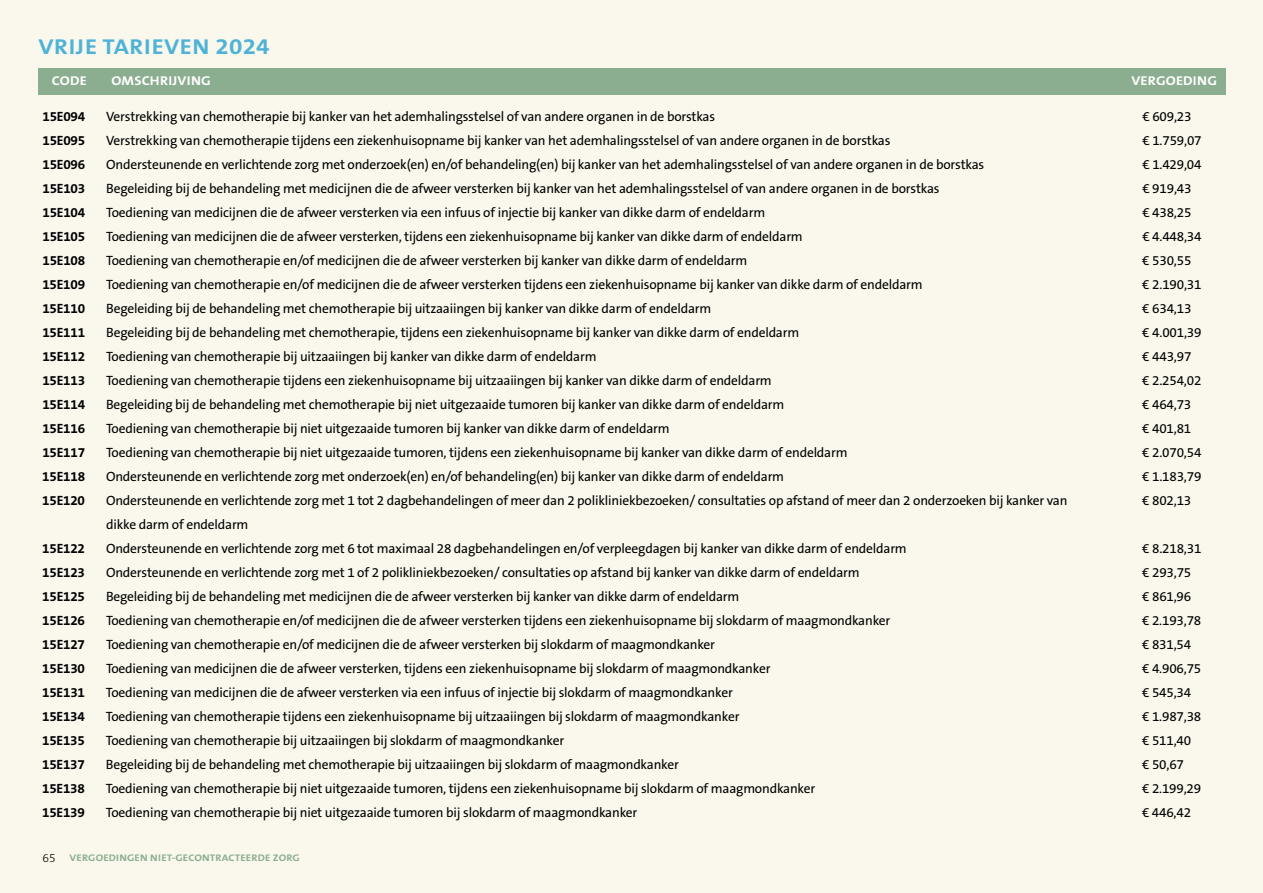
<style>
.page{position:relative;width:1263px;height:893px;background:#faf8ec}
.page>*{position:absolute;margin:0;border:0;box-sizing:border-box;transform-origin:0 0}
.t1{font:700 21.6px "The Sans B W7";letter-spacing:.025em;color:#4fb3d7;scale:1.13 1}
.t2{font:13.5px "The Sans B W5 Plain";letter-spacing:-.015em;color:#000}
.t3{font:700 13.5px "The Sans B W7";letter-spacing:-.015em;color:#000}
.t4{font:700 12.9px "The Sans B W7";letter-spacing:.015em;color:#fff;scale:1.11 1}
.t5{font:700 9.6px "The Sans B W7";letter-spacing:.015em;color:#8cae90;scale:1.12 1}
.s1{font-family:"The Sans B W3";font-weight:300;font-size:12px;color:#000}
</style>
<div class="page">
<div style="left:38px;top:68px;width:1188px;height:27px;background:#8cae90"></div>
<h1 class="t1" style="left:38px;top:33px;width:206px">VRIJE TARIEVEN 2024</h1>
<p class="t4" style="left:52px;top:73px;width:33px">CODE</p>
<p class="t4" style="left:112px;top:73px;width:91px">OMSCHRIJVING</p>
<p class="t4" style="left:1131px;top:73px;width:79px">VERGOEDING</p>
<p class="t3" style="left:43px;top:107px;width:44px">15E094</p>
<p class="t2" style="left:106px;top:107px;width:610px">Verstrekking van chemotherapie bij kanker van het ademhalingsstelsel of van andere organen in de borstkas</p>
<p class="t2" style="left:1142px;top:107px;width:51px">€ 609,23</p>
<p class="t3" style="left:43px;top:131px;width:44px">15E095</p>
<p class="t2" style="left:106px;top:131px;width:786px">Verstrekking van chemotherapie tijdens een ziekenhuisopname bij kanker van het ademhalingsstelsel of van andere organen in de borstkas</p>
<p class="t2" style="left:1142px;top:131px;width:61px">€ 1.759,07</p>
<p class="t3" style="left:42px;top:155px;width:44px">15E096</p>
<p class="t2" style="left:106px;top:155px;width:879px">Ondersteunende en verlichtende zorg met onderzoek(en) en/of behandeling(en) bij kanker van het ademhalingsstelsel of van andere organen in de borstkas</p>
<p class="t2" style="left:1142px;top:155px;width:61px">€ 1.429,04</p>
<p class="t3" style="left:42px;top:179px;width:44px">15E103</p>
<p class="t2" style="left:106px;top:179px;width:835px">Begeleiding bij de behandeling met medicijnen die de afweer versterken bij kanker van het ademhalingsstelsel of van andere organen in de borstkas</p>
<p class="t2" style="left:1142px;top:179px;width:51px">€ 919,43</p>
<p class="t3" style="left:42px;top:203px;width:44px">15E104</p>
<p class="t2" style="left:106px;top:203px;width:660px">Toediening van medicijnen die de afweer versterken via een infuus of injectie bij kanker van dikke darm of endeldarm</p>
<p class="t2" style="left:1142px;top:203px;width:51px">€ 438,25</p>
<p class="t3" style="left:42px;top:227px;width:44px">15E105</p>
<p class="t2" style="left:106px;top:227px;width:698px">Toediening van medicijnen die de afweer versterken, tijdens een ziekenhuisopname bij kanker van dikke darm of endeldarm</p>
<p class="t2" style="left:1142px;top:227px;width:61px">€ 4.448,34</p>
<p class="t3" style="left:42px;top:251px;width:44px">15E108</p>
<p class="t2" style="left:106px;top:251px;width:643px">Toediening van chemotherapie en/of medicijnen die de afweer versterken bij kanker van dikke darm of endeldarm</p>
<p class="t2" style="left:1142px;top:251px;width:51px">€ 530,55</p>
<p class="t3" style="left:42px;top:275px;width:44px">15E109</p>
<p class="t2" style="left:106px;top:275px;width:818px">Toediening van chemotherapie en/of medicijnen die de afweer versterken tijdens een ziekenhuisopname bij kanker van dikke darm of endeldarm</p>
<p class="t2" style="left:1142px;top:275px;width:61px">€ 2.190,31</p>
<p class="t3" style="left:42px;top:299px;width:44px">15E110</p>
<p class="t2" style="left:106px;top:299px;width:607px">Begeleiding bij de behandeling met chemotherapie bij uitzaaiingen bij kanker van dikke darm of endeldarm</p>
<p class="t2" style="left:1142px;top:299px;width:51px">€ 634,13</p>
<p class="t3" style="left:42px;top:323px;width:44px">15E111</p>
<p class="t2" style="left:106px;top:323px;width:694px">Begeleiding bij de behandeling met chemotherapie, tijdens een ziekenhuisopname bij kanker van dikke darm of endeldarm</p>
<p class="t2" style="left:1142px;top:323px;width:61px">€ 4.001,39</p>
<p class="t3" style="left:42px;top:347px;width:44px">15E112</p>
<p class="t2" style="left:106px;top:347px;width:492px">Toediening van chemotherapie bij uitzaaiingen bij kanker van dikke darm of endeldarm</p>
<p class="t2" style="left:1142px;top:347px;width:51px">€ 443,97</p>
<p class="t3" style="left:42px;top:371px;width:44px">15E113</p>
<p class="t2" style="left:106px;top:371px;width:667px">Toediening van chemotherapie tijdens een ziekenhuisopname bij uitzaaiingen bij kanker van dikke darm of endeldarm</p>
<p class="t2" style="left:1142px;top:371px;width:61px">€ 2.254,02</p>
<p class="t3" style="left:42px;top:395px;width:44px">15E114</p>
<p class="t2" style="left:106px;top:395px;width:680px">Begeleiding bij de behandeling met chemotherapie bij niet uitgezaaide tumoren bij kanker van dikke darm of endeldarm</p>
<p class="t2" style="left:1142px;top:395px;width:51px">€ 464,73</p>
<p class="t3" style="left:42px;top:419px;width:44px">15E116</p>
<p class="t2" style="left:106px;top:419px;width:565px">Toediening van chemotherapie bij niet uitgezaaide tumoren bij kanker van dikke darm of endeldarm</p>
<p class="t2" style="left:1142px;top:419px;width:51px">€ 401,81</p>
<p class="t3" style="left:42px;top:443px;width:44px">15E117</p>
<p class="t2" style="left:106px;top:443px;width:743px">Toediening van chemotherapie bij niet uitgezaaide tumoren, tijdens een ziekenhuisopname bij kanker van dikke darm of endeldarm</p>
<p class="t2" style="left:1142px;top:443px;width:61px">€ 2.070,54</p>
<p class="t3" style="left:42px;top:467px;width:44px">15E118</p>
<p class="t2" style="left:106px;top:467px;width:679px">Ondersteunende en verlichtende zorg met onderzoek(en) en/of behandeling(en) bij kanker van dikke darm of endeldarm</p>
<p class="t2" style="left:1142px;top:467px;width:61px">€ 1.183,79</p>
<p class="t3" style="left:42px;top:491px;width:44px">15E120</p>
<p class="t2" style="left:106px;top:491px;width:963px">Ondersteunende en verlichtende zorg met 1 tot 2 dagbehandelingen of meer dan 2 polikliniekbezoeken/ consultaties op afstand of meer dan 2 onderzoeken bij kanker van</p>
<p class="t2" style="left:1142px;top:491px;width:51px">€ 802,13</p>
<p class="t2" style="left:106px;top:515px;width:144px">dikke darm of endeldarm</p>
<p class="t3" style="left:42px;top:539px;width:44px">15E122</p>
<p class="t2" style="left:106px;top:539px;width:802px">Ondersteunende en verlichtende zorg met 6 tot maximaal 28 dagbehandelingen en/of verpleegdagen bij kanker van dikke darm of endeldarm</p>
<p class="t2" style="left:1142px;top:539px;width:61px">€ 8.218,31</p>
<p class="t3" style="left:42px;top:563px;width:44px">15E123</p>
<p class="t2" style="left:106px;top:563px;width:755px">Ondersteunende en verlichtende zorg met 1 of 2 polikliniekbezoeken/ consultaties op afstand bij kanker van dikke darm of endeldarm</p>
<p class="t2" style="left:1142px;top:563px;width:51px">€ 293,75</p>
<p class="t3" style="left:42px;top:587px;width:44px">15E125</p>
<p class="t2" style="left:106px;top:587px;width:635px">Begeleiding bij de behandeling met medicijnen die de afweer versterken bij kanker van dikke darm of endeldarm</p>
<p class="t2" style="left:1142px;top:587px;width:51px">€ 861,96</p>
<p class="t3" style="left:42px;top:611px;width:44px">15E126</p>
<p class="t2" style="left:106px;top:611px;width:786px">Toediening van chemotherapie en/of medicijnen die de afweer versterken tijdens een ziekenhuisopname bij slokdarm of maagmondkanker</p>
<p class="t2" style="left:1142px;top:611px;width:61px">€ 2.193,78</p>
<p class="t3" style="left:42px;top:635px;width:44px">15E127</p>
<p class="t2" style="left:106px;top:635px;width:610px">Toediening van chemotherapie en/of medicijnen die de afweer versterken bij slokdarm of maagmondkanker</p>
<p class="t2" style="left:1142px;top:635px;width:51px">€ 831,54</p>
<p class="t3" style="left:42px;top:659px;width:44px">15E130</p>
<p class="t2" style="left:106px;top:659px;width:666px">Toediening van medicijnen die de afweer versterken, tijdens een ziekenhuisopname bij slokdarm of maagmondkanker</p>
<p class="t2" style="left:1142px;top:659px;width:61px">€ 4.906,75</p>
<p class="t3" style="left:42px;top:683px;width:44px">15E131</p>
<p class="t2" style="left:106px;top:683px;width:628px">Toediening van medicijnen die de afweer versterken via een infuus of injectie bij slokdarm of maagmondkanker</p>
<p class="t2" style="left:1142px;top:683px;width:51px">€ 545,34</p>
<p class="t3" style="left:42px;top:707px;width:44px">15E134</p>
<p class="t2" style="left:106px;top:707px;width:635px">Toediening van chemotherapie tijdens een ziekenhuisopname bij uitzaaiingen bij slokdarm of maagmondkanker</p>
<p class="t2" style="left:1142px;top:707px;width:61px">€ 1.987,38</p>
<p class="t3" style="left:42px;top:731px;width:44px">15E135</p>
<p class="t2" style="left:106px;top:731px;width:460px">Toediening van chemotherapie bij uitzaaiingen bij slokdarm of maagmondkanker</p>
<p class="t2" style="left:1142px;top:731px;width:51px">€ 511,40</p>
<p class="t3" style="left:42px;top:755px;width:44px">15E137</p>
<p class="t2" style="left:106px;top:755px;width:574px">Begeleiding bij de behandeling met chemotherapie bij uitzaaiingen bij slokdarm of maagmondkanker</p>
<p class="t2" style="left:1142px;top:755px;width:43px">€ 50,67</p>
<p class="t3" style="left:42px;top:779px;width:44px">15E138</p>
<p class="t2" style="left:106px;top:779px;width:711px">Toediening van chemotherapie bij niet uitgezaaide tumoren, tijdens een ziekenhuisopname bij slokdarm of maagmondkanker</p>
<p class="t2" style="left:1142px;top:779px;width:61px">€ 2.199,29</p>
<p class="t3" style="left:42px;top:803px;width:44px">15E139</p>
<p class="t2" style="left:106px;top:803px;width:533px">Toediening van chemotherapie bij niet uitgezaaide tumoren bij slokdarm of maagmondkanker</p>
<p class="t2" style="left:1142px;top:803px;width:51px">€ 446,42</p>
<p class="t5" style="left:43px;top:851px;width:231px"><span class="s1">65</span> VERGOEDINGEN NIET-GECONTRACTEERDE ZORG</p>
</div>
